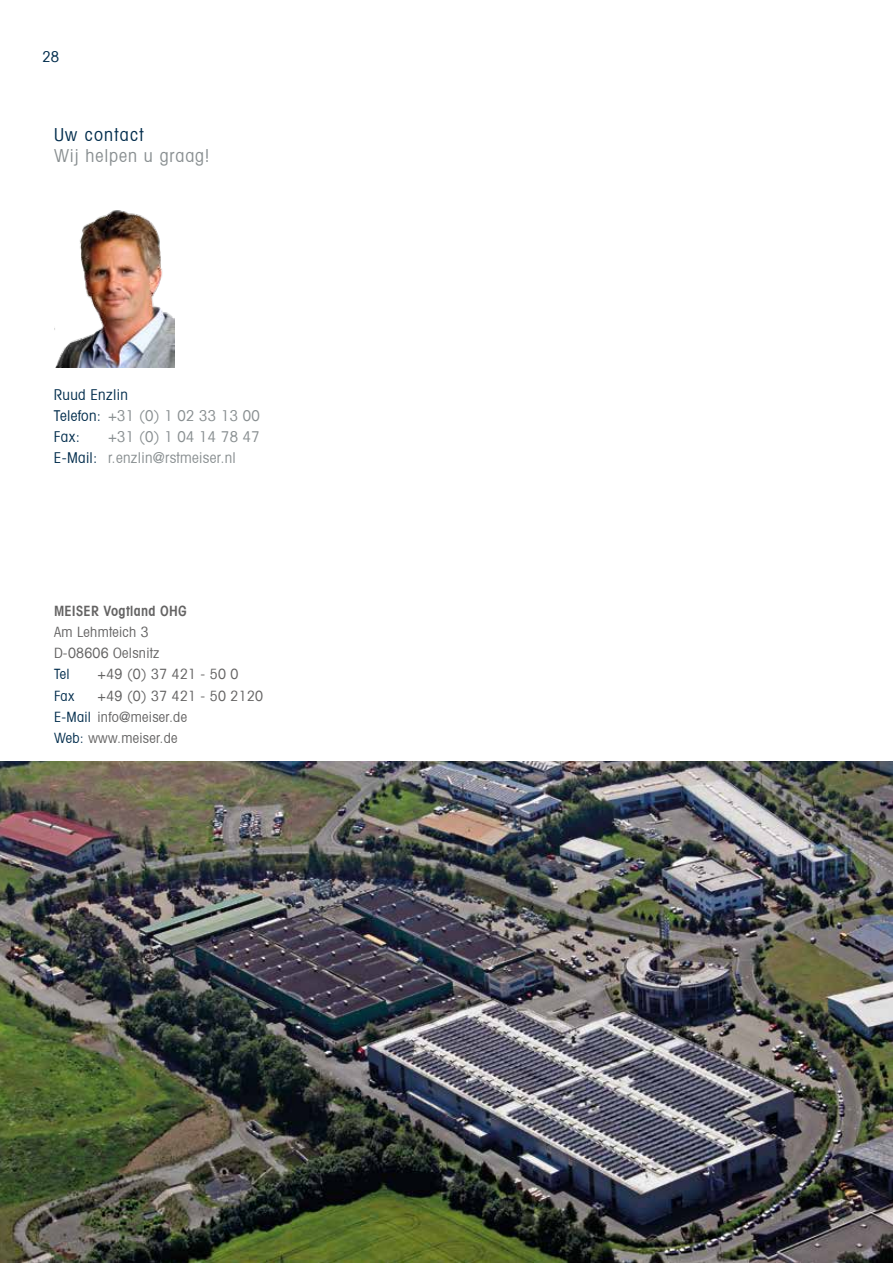
<style>
.page{position:relative;width:893px;height:1263px;background:#fff}
.page>*{position:absolute;margin:0;border:0;box-sizing:border-box;transform-origin:0 0}
.t1{font:condensed 18px "Avant Garde";letter-spacing:.05em;color:#898f91}
.t2{font:condensed 18px "Avant Garde";letter-spacing:.07em;color:#002c4c}
.t3{font:condensed 15px/21px "Avant Garde";letter-spacing:.02em;color:#898f91}
.t4{font:condensed 15px/21px "Avant Garde";letter-spacing:.02em;color:#002c4c}
.t5{font:condensed 14.25px/21px "Avant Garde";letter-spacing:.02em;color:#646363}
.t6{font:600 condensed 14.25px "Avant Garde";letter-spacing:.02em;color:#646363}
.t7{font:condensed 14.25px "Avant Garde";letter-spacing:.02em;color:#002c4c}
.s1{color:#898f91}
.s2{color:#002c4c}
</style>
<div class="page">
<img style="left:0;top:761px;width:893px;height:502px">
<img style="left:54px;top:210px;width:120px;height:157px">
<p class="t4" style="left:43px;top:46px;width:18px">28</p>
<p class="t2" style="left:54px;top:123px;width:91px">Uw contact</p>
<p class="t1" style="left:54px;top:144px;width:157px">Wij helpen u graag!</p>
<p class="t4" style="left:54px;top:384px;width:207px">Ruud Enzlin<br>Telefon: <span class="s1">+31 (0) 1 02 33 13 00<br></span>Fax:</p>
<p class="t3" style="left:54px;top:426px;width:207px;text-indent:54px">+31 (0) 1 04 14 78 47<br><span class="s2">E-Mail:</span> r.enzlin@rstmeiser.nl</p>
<p class="t6" style="left:54px;top:603px;width:134px">MEISER Vogtland OHG</p>
<p class="t5" style="left:54px;top:621px;width:107px">Am Lehmteich 3<br>D-08606 Oelsnitz</p>
<p class="t7" style="left:54px;top:665px;width:17px">Tel</p>
<p class="t5" style="left:98px;top:663px;width:143px">+49 (0) 37 421 - 50 0</p>
<p class="t7" style="left:54px;top:686px;width:22px">Fax</p>
<p class="t5" style="left:54px;top:684px;width:211px;text-indent:43px">+49 (0) 37 421 - 50 2120<br><span class="s2">E-Mail</span> info@meiser.de<br><span class="s2">Web:</span> www.meiser.de</p>
</div>
